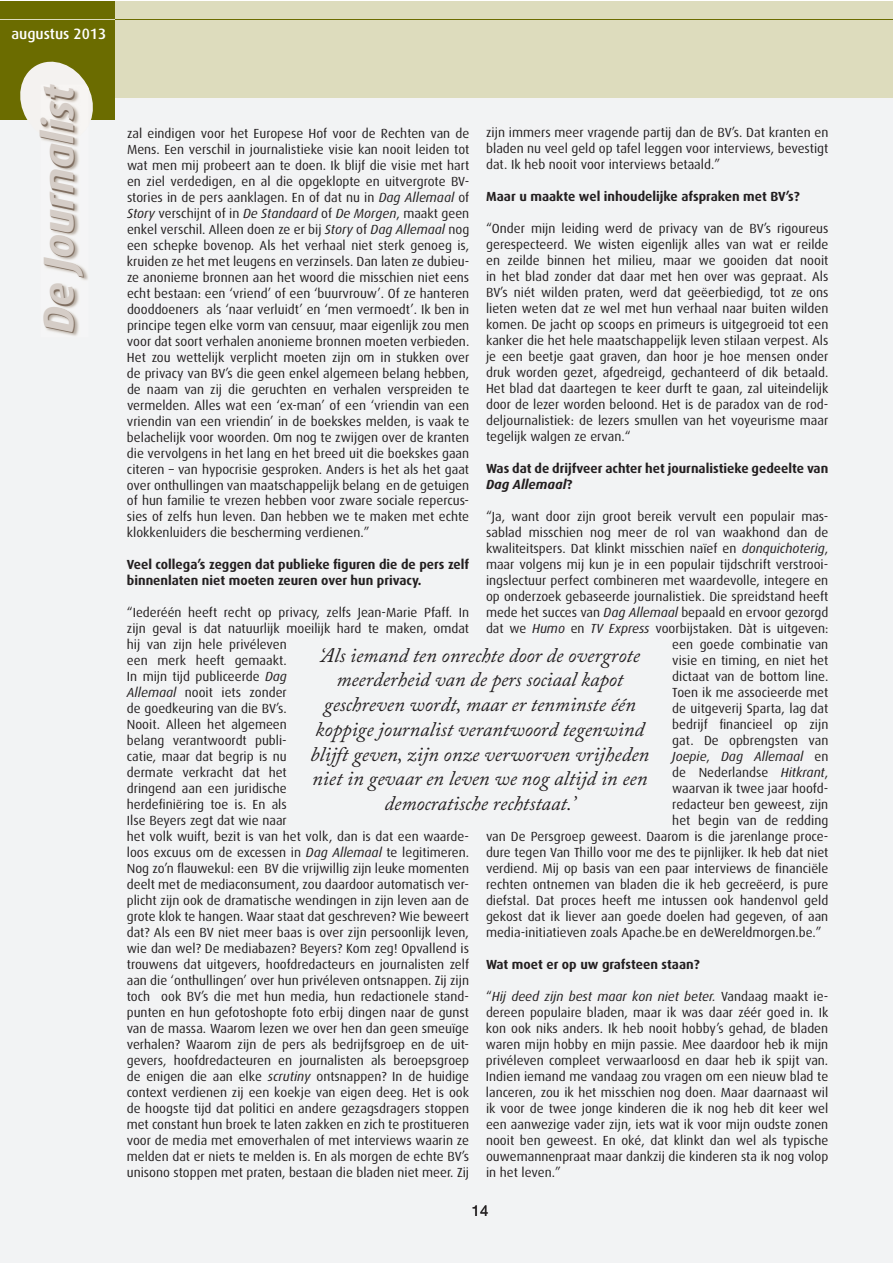
<style>
.page{position:relative;width:893px;height:1263px;background:#fff}
.page>*{position:absolute;margin:0;border:0;box-sizing:border-box;transform-origin:0 0}
.t1{font:italic 700 43.05px "Dax";color:#806f61}
.t2{font:italic 20.55px/24.8px "Adobe Caslon Pro";color:#231f20;text-align:center}
.t3{font:500 15px "Dax";color:#fff}
.t4{font:15px "Helvetica Neue LT Std";color:#231f20}
.t5{font:13.2px/16px "Dax";color:#231f20;text-align:justify}
.t6{font:700 13.2px/16px "Dax";color:#231f20}
.t7{font:italic 13.2px "Dax";color:#231f20}
.s1{font-style:italic}
.s2{font-style:normal}
</style>
<div class="page">
<div style="left:0;top:1px;width:892px;height:1262px;background:#f2f3f4"></div>
<div style="left:0;top:1px;width:892px;height:97px;background:#dddcbd"></div>
<div style="left:0;top:1px;width:115px;height:119px;background:#6b6c00"></div>
<svg style="left:20px;top:61px;width:73px;height:59px"></svg>
<img style="left:45px;top:141px;width:43px;height:195px">
<img style="left:41px;top:85px;width:48px;height:56px">
<hr style="left:108px;top:20px;width:784px;height:1px;background:#6b6c00">
<hr style="left:0;top:20px;width:115px;height:1px;background:#dddcbd">
<p class="t3" style="left:11px;top:26px;width:96px">augustus 2013</p>
<h1 class="t1" style="left:35px;top:334px;width:250px;rotate:-90deg">De Journalist</h1>
<p class="t5" style="left:486px;top:125px;width:344px">zijn immers meer vragende partij dan de BV’s. Dat kranten en bladen nu veel geld op tafel leggen voor interviews, bevestigt dat. Ik heb nooit voor interviews betaald.”</p>
<p class="t6" style="left:486px;top:189px;width:315px">Maar u maakte wel inhoudelijke afspraken met BV’s?</p>
<p class="t5" style="left:486px;top:221px;width:344px">“Onder mijn leiding werd de privacy van de BV’s rigoureus gerespecteerd. We wisten eigenlijk alles van wat er reilde en zeilde binnen het milieu, maar we gooiden dat nooit in het blad zonder dat daar met hen over was gepraat. Als BV’s niét wilden praten, werd dat geëerbiedigd, tot ze ons lieten weten dat ze wel met hun verhaal naar buiten wilden komen. De jacht op scoops en primeurs is uitgegroeid tot een kanker die het hele maatschappelijk leven stilaan verpest. Als je een beetje gaat graven, dan hoor je hoe mensen onder druk worden gezet, afgedreigd, gechanteerd of dik betaald.<br>Het blad dat daartegen te keer durft te gaan, zal uiteindelijk door de lezer worden beloond. Het is de paradox van de rod&shy;deljournalistiek: de lezers smullen van het voyeurisme maar tegelijk walgen ze ervan.“</p>
<p class="t6" style="left:486px;top:461px;width:344px">Was dat de drijfveer achter het journalistieke gedeelte van<br><span class="s1">Dag Allemaal</span>?</p>
<p class="t5" style="left:486px;top:509px;width:344px">“Ja, want door zijn groot bereik vervult een populair mas-</p>
<p class="t5" style="left:486px;top:525px;width:344px">sablad misschien nog meer de rol van waakhond dan de</p>
<p class="t5" style="left:486px;top:541px;width:344px">kwaliteitspers. Dat klinkt misschien naïef en <span class="s1">donquichoterig</span>,</p>
<p class="t5" style="left:486px;top:557px;width:344px">maar volgens mij kun je in een populair tijdschrift verstrooi-</p>
<p class="t5" style="left:486px;top:573px;width:344px">ingslectuur perfect combineren met waardevolle, integere en</p>
<p class="t5" style="left:486px;top:589px;width:344px">op onderzoek gebaseerde journalistiek. Die spreidstand heeft</p>
<p class="t5" style="left:486px;top:605px;width:344px">mede het succes van <span class="s1">Dag Allemaal</span> bepaald en ervoor gezorgd</p>
<p class="t5" style="left:486px;top:621px;width:344px">dat we <span class="s1">Humo</span> en <span class="s1">TV Express</span> voorbijstaken. Dàt is uitgeven:</p>
<p class="t5" style="left:672px;top:637px;width:158px">een goede combinatie van</p>
<p class="t5" style="left:672px;top:653px;width:158px">visie en timing, en niet het</p>
<p class="t5" style="left:672px;top:669px;width:158px">dictaat van de bottom line.</p>
<p class="t5" style="left:672px;top:685px;width:158px">Toen ik me associeerde met</p>
<p class="t5" style="left:672px;top:701px;width:158px">de uitgeverij Sparta, lag dat</p>
<p class="t5" style="left:672px;top:716px;width:158px">bedrijf financieel op zijn</p>
<p class="t5" style="left:672px;top:732px;width:158px">gat. De opbrengsten van</p>
<p class="t7" style="left:672px;top:749px;width:158px">Joepie<span class="s2">,</span> Dag Allemaal <span class="s2">en</span></p>
<p class="t5" style="left:672px;top:764px;width:158px">de Nederlandse <span class="s1">Hitkrant</span>,</p>
<p class="t5" style="left:672px;top:780px;width:158px">waarvan ik twee jaar hoofd-</p>
<p class="t5" style="left:672px;top:796px;width:158px">redacteur ben geweest, zijn</p>
<p class="t5" style="left:672px;top:812px;width:158px">het begin van de redding</p>
<p class="t5" style="left:486px;top:828px;width:344px">van De Persgroep geweest. Daarom is die jarenlange proce-</p>
<p class="t5" style="left:486px;top:844px;width:344px">dure tegen Van Thillo voor me des te pijnlijker. Ik heb dat niet</p>
<p class="t5" style="left:486px;top:860px;width:344px">verdiend. Mij op basis van een paar interviews de financiële</p>
<p class="t5" style="left:486px;top:876px;width:344px">rechten ontnemen van bladen die ik heb gecreëerd, is pure</p>
<p class="t5" style="left:486px;top:892px;width:344px">diefstal. Dat proces heeft me intussen ook handenvol geld</p>
<p class="t5" style="left:486px;top:908px;width:344px">gekost dat ik liever aan goede doelen had gegeven, of aan</p>
<p class="t5" style="left:486px;top:924px;width:337px">media-initiatieven zoals Apache.be en deWereldmorgen.be.”</p>
<p class="t6" style="left:486px;top:956px;width:215px">Wat moet er op uw grafsteen staan?</p>
<p class="t5" style="left:486px;top:988px;width:344px">“<span class="s1">Hij deed zijn best maar kon niet beter.</span> Vandaag maakt ie&shy;dereen populaire bladen, maar ik was daar zéér goed in. Ik kon ook niks anders. Ik heb nooit hobby’s gehad, de bladen waren mijn hobby en mijn passie. Mee daardoor heb ik mijn privéleven compleet verwaarloosd en daar heb ik spijt van.<br>Indien iemand me vandaag zou vragen om een nieuw blad te lanceren, zou ik het misschien nog doen. Maar daarnaast wil ik voor de twee jonge kinderen die ik nog heb dit keer wel een aanwezige vader zijn, iets wat ik voor mijn oudste zonen nooit ben geweest. En oké, dat klinkt dan wel als typische ouwemannenpraat maar dankzij die kinderen sta ik nog volop in het leven.”</p>
<p class="t5" style="left:127px;top:125px;width:344px">zal eindigen voor het Europese Hof voor de Rechten van de Mens. Een verschil in journalistieke visie kan nooit leiden tot wat men mij probeert aan te doen. Ik blijf die visie met hart en ziel verdedigen, en al die opgeklopte en uitvergrote BV&shy;stories in de pers aanklagen. En of dat nu in <span class="s1">Dag Allemaal</span> of <span class="s1">Story</span> verschijnt of in <span class="s1">De Standaard</span> of <span class="s1">De Morgen</span>, maakt geen enkel verschil. Alleen doen ze er bij <span class="s1">Story</span> of <span class="s1">Dag Allemaal</span> nog een schepke bovenop. Als het verhaal niet sterk genoeg is, kruiden ze het met leugens en verzinsels. Dan laten ze dubieu&shy;ze anonieme bronnen aan het woord die misschien niet eens echt bestaan: een ‘vriend’ of een ‘buurvrouw’. Of ze hanteren dooddoeners als ‘naar verluidt’ en ‘men vermoedt’. Ik ben in principe tegen elke vorm van censuur, maar eigenlijk zou men voor dat soort verhalen anonieme bronnen moeten verbieden.<br>Het zou wettelijk verplicht moeten zijn om in stukken over de privacy van BV’s die geen enkel algemeen belang hebben, de naam van zij die geruchten en verhalen verspreiden te vermelden. Alles wat een ‘ex-man’ of een ‘vriendin van een vriendin van een vriendin’ in de boekskes melden, is vaak te belachelijk voor woorden. Om nog te zwijgen over de kranten die vervolgens in het lang en het breed uit die boekskes gaan citeren – van hypocrisie gesproken. Anders is het als het gaat over onthullingen van maatschappelijk belang en de getuigen of hun familie te vrezen hebben voor zware sociale repercus&shy;sies of zelfs hun leven. Dan hebben we te maken met echte klokkenluiders die bescherming verdienen.”</p>
<p class="t6" style="left:127px;top:557px;width:344px">Veel collega’s zeggen dat publieke figuren die de pers zelf binnenlaten niet moeten zeuren over hun privacy.</p>
<p class="t5" style="left:127px;top:605px;width:344px;text-align:left">“Iederéén heeft recht op privacy, zelfs Jean-Marie Pfaff. In zijn geval is dat natuurlijk moeilijk hard te maken, omdat hij van zijn hele privéleven<br>een merk heeft gemaakt.<br>In mijn tijd publiceerde <span class="s1">Dag<br>Allemaal</span> nooit iets zonder<br>de goedkeuring van die BV’s.<br>Nooit. Alleen het algemeen<br>belang verantwoordt publi-<br>catie, maar dat begrip is nu<br>dermate verkracht dat het<br>dringend aan een juridische<br>herdefiniëring toe is. En als<br>Ilse Beyers zegt dat wie naar<br>het volk wuift, bezit is van het volk, dan is dat een waarde&shy;loos excuus om de excessen in <span class="s1">Dag Allemaal</span> te legitimeren.<br>Nog zo’n flauwekul: een BV die vrijwillig zijn leuke momenten deelt met de mediaconsument, zou daardoor automatisch ver&shy;plicht zijn ook de dramatische wendingen in zijn leven aan de grote klok te hangen. Waar staat dat geschreven? Wie beweert dat? Als een BV niet meer baas is over zijn persoonlijk leven, wie dan wel? De mediabazen? Beyers? Kom zeg! Opvallend is trouwens dat uitgevers, hoofdredacteurs en journalisten zelf aan die ‘onthullingen’ over hun privéleven ontsnappen. Zij zijn toch ook BV’s die met hun media, hun redactionele stand&shy;punten en hun gefotoshopte foto erbij dingen naar de gunst van de massa. Waarom lezen we over hen dan geen smeuïge verhalen? Waarom zijn de pers als bedrijfsgroep en de uit&shy;gevers, hoofdredacteuren en journalisten als beroepsgroep de enigen die aan elke <span class="s1">scrutiny</span> ontsnappen? In de huidige context verdienen zij een koekje van eigen deeg. Het is ook de hoogste tijd dat politici en andere gezagsdragers stoppen met constant hun broek te laten zakken en zich te prostitueren voor de media met emoverhalen of met interviews waarin ze melden dat er niets te melden is. En als morgen de echte BV’s unisono stoppen met praten, bestaan die bladen niet meer. Zij</p>
<p class="t2" style="left:310px;top:642px;width:340px">‘Als iemand ten onrechte door de overgrote meerderheid van de pers sociaal kapot geschreven wordt, maar er tenminste één koppige journalist verantwoord tegenwind blijft geven, zijn onze verworven vrijheden niet in gevaar en leven we nog altijd in een democratische rechtstaat.’</p>
<p class="t4" style="left:472px;top:1202px;width:18px">14</p>
</div>
